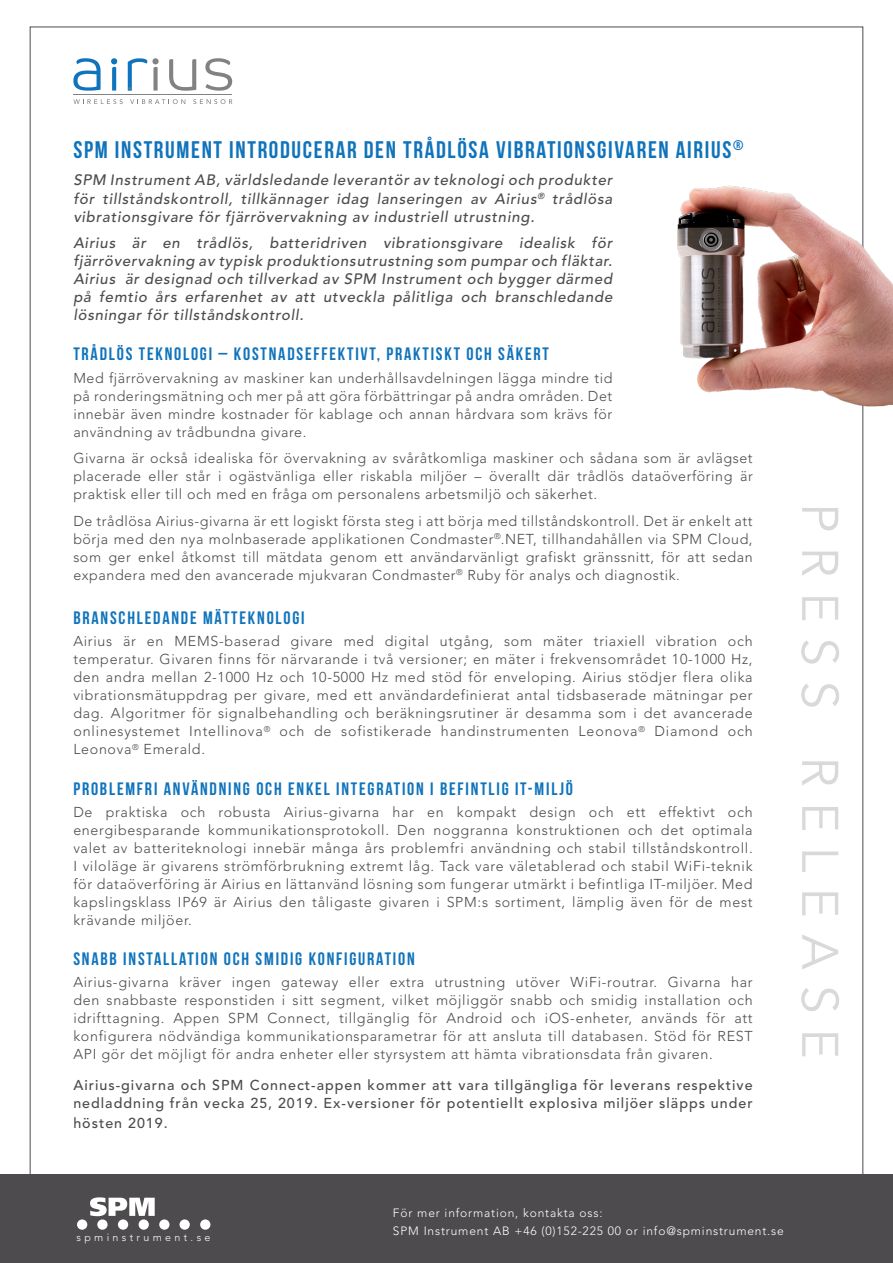
<style>
.page{position:relative;width:893px;height:1263px;background:#fff}
.page>*{position:absolute;margin:0;border:0;box-sizing:border-box;transform-origin:0 0}
.t1{font:51px "Avenir LT Std";letter-spacing:.3em;color:#d8d9db}
.t2{font:700 24px "Bebas Neue";letter-spacing:.07em;color:#1074bc}
.t3{font:700 18px "Bebas Neue";letter-spacing:.1em;color:#1074bc}
.t4{font:italic 500 15px/18px "Avenir LT Std";letter-spacing:.05em;color:#4d4b4d;text-align:justify}
.t5{font:300 14.25px/18px "Avenir LT Std";letter-spacing:.04em;color:#4d4b4d;text-align:justify}
.t6{font:500 14.25px/18px "Avenir LT Std";letter-spacing:.07em;color:#4d4b4d}
.t7{font:300 12px "Avenir LT Std";letter-spacing:.07em;color:#fff}
.t8{font:300 10.65px "Avenir LT Std";letter-spacing:.31em;color:#fff}
</style>
<div class="page">
<svg style="left:73px;top:58px;width:28px;height:33px"></svg>
<svg style="left:111px;top:58px;width:6px;height:33px"></svg>
<svg style="left:169px;top:59px;width:27px;height:32px"></svg>
<svg style="left:205px;top:58px;width:27px;height:33px"></svg>
<svg style="left:73px;top:99px;width:50px;height:5px"></svg>
<svg style="left:130px;top:99px;width:55px;height:5px"></svg>
<svg style="left:193px;top:99px;width:39px;height:5px"></svg>
<hr style="left:73px;top:95px;width:159px;height:1px;background:#838283">
<svg style="left:128px;top:58px;width:31px;height:33px"></svg>
<div style="left:0;top:1175px;width:893px;height:88px;background:#4d4b4d"></div>
<svg style="left:90px;top:1197px;width:65px;height:19px"></svg>
<div style="left:77px;top:1219px;width:10px;height:11px;background:#fff;border-radius:50%"></div>
<div style="left:180px;top:1219px;width:10px;height:11px;background:#fff;border-radius:50%"></div>
<div style="left:139px;top:1219px;width:10px;height:11px;background:#fff;border-radius:50%"></div>
<div style="left:118px;top:1219px;width:10px;height:11px;background:#fff;border-radius:50%"></div>
<div style="left:97px;top:1219px;width:11px;height:11px;background:#fff;border-radius:50%"></div>
<div style="left:159px;top:1219px;width:10px;height:11px;background:#fff;border-radius:50%"></div>
<div style="left:200px;top:1219px;width:10px;height:11px;background:#fff;border-radius:50%"></div>
<img style="left:677px;top:167px;width:216px;height:254px">
<p class="t2" style="left:73px;top:137px;width:671px">SPM INSTRUMENT INTRODUCERAR DEN TRÅDLÖSA VIBRATIONSGIVAREN AIRIUS<sup>®</sup></p>
<p class="t4" style="left:73px;top:171px;width:540px">SPM Instrument AB, världsledande leverantör av teknologi och produkter för tillståndskontroll, tillkännager idag lanseringen av Airius<sup>®</sup> trådlösa vibrationsgivare för fjärrövervakning av industriell utrustning.</p>
<p class="t4" style="left:73px;top:234px;width:540px">Airius är en trådlös, batteridriven vibrationsgivare idealisk för fjärrövervakning av typisk produktionsutrustning som pumpar och fläktar.<br>Airius är designad och tillverkad av SPM Instrument och bygger därmed på femtio års erfarenhet av att utveckla pålitliga och branschledande lösningar för tillståndskontroll.</p>
<p class="t3" style="left:73px;top:344px;width:477px">TRÅDLÖS TEKNOLOGI – KOSTNADSEFFEKTIVT, PRAKTISKT OCH SÄKERT</p>
<p class="t5" style="left:73px;top:369px;width:541px">Med fjärrövervakning av maskiner kan underhållsavdelningen lägga mindre tid på ronderingsmätning och mer på att göra förbättringar på andra områden. Det innebär även mindre kostnader för kablage och annan hårdvara som krävs för användning av trådbundna givare.</p>
<p class="t5" style="left:73px;top:449px;width:681px">Givarna är också idealiska för övervakning av svåråtkomliga maskiner och sådana som är avlägset placerade eller står i ogästvänliga eller riskabla miljöer – överallt där trådlös dataöverföring är praktisk eller till och med en fråga om personalens arbetsmiljö och säkerhet.</p>
<p class="t5" style="left:73px;top:512px;width:681px">De trådlösa Airius-givarna är ett logiskt första steg i att börja med tillståndskontroll. Det är enkelt att börja med den nya molnbaserade applikationen Condmaster<sup>®</sup>.NET, tillhandahållen via SPM Cloud, som ger enkel åtkomst till mätdata genom ett användarvänligt grafiskt gränssnitt, för att sedan expandera med den avancerade mjukvaran Condmaster<sup>®</sup> Ruby för analys och diagnostik.</p>
<p class="t3" style="left:73px;top:608px;width:233px">BRANSCHLEDANDE MÄTTEKNOLOGI</p>
<p class="t5" style="left:73px;top:632px;width:681px">Airius är en MEMS-baserad givare med digital utgång, som mäter triaxiell vibration och temperatur. Givaren finns för närvarande i två versioner; en mäter i frekvensområdet 10-1000 Hz, den andra mellan 2-1000 Hz och 10-5000 Hz med stöd för enveloping. Airius stödjer flera olika vibrationsmätuppdrag per givare, med ett användardefinierat antal tidsbaserade mätningar per dag. Algoritmer för signalbehandling och beräkningsrutiner är desamma som i det avancerade onlinesystemet Intellinova<sup>®</sup> och de sofistikerade handinstrumenten Leonova<sup>®</sup> Diamond och Leonova<sup>®</sup> Emerald.</p>
<p class="t3" style="left:73px;top:779px;width:501px">PROBLEMFRI ANVÄNDNING OCH ENKEL INTEGRATION I BEFINTLIG IT-MILJÖ</p>
<p class="t5" style="left:73px;top:803px;width:681px">De praktiska och robusta Airius-givarna har en kompakt design och ett effektivt och energibesparande kommunikationsprotokoll. Den noggranna konstruktionen och det optimala valet av batteriteknologi innebär många års problemfri användning och stabil tillståndskontroll.<br>I viloläge är givarens strömförbrukning extremt låg. Tack vare väletablerad och stabil WiFi-teknik för dataöverföring är Airius en lättanvänd lösning som fungerar utmärkt i befintliga IT-miljöer. Med kapslingsklass IP69 är Airius den tåligaste givaren i SPM:s sortiment, lämplig även för de mest krävande miljöer.</p>
<p class="t3" style="left:73px;top:949px;width:343px">SNABB INSTALLATION OCH SMIDIG KONFIGURATION</p>
<p class="t5" style="left:73px;top:973px;width:681px">Airius-givarna kräver ingen gateway eller extra utrustning utöver WiFi-routrar. Givarna har den snabbaste responstiden i sitt segment, vilket möjliggör snabb och smidig installation och idrifttagning. Appen SPM Connect, tillgänglig för Android och iOS-enheter, används för att konfigurera nödvändiga kommunikationsparametrar för att ansluta till databasen. Stöd för REST API gör det möjligt för andra enheter eller styrsystem att hämta vibrationsdata från givaren.</p>
<p class="t6" style="left:73px;top:1077px;width:681px">Airius-givarna och SPM Connect-appen kommer att vara tillgängliga för leverans respektive nedladdning från vecka 25, 2019. Ex-versioner för potentiellt explosiva miljöer släpps under</p>
<p class="t6" style="left:73px;top:1114px;width:96px">hösten 2019.</p>
<p class="t1" style="left:849px;top:503px;width:557px;rotate:90deg">PRESS RELEASE</p>
<p class="t8" style="left:77px;top:1231px;width:135px">spminstrument.se</p>
<p class="t7" style="left:393px;top:1205px;width:211px">För mer information, kontakta oss:</p>
<p class="t7" style="left:393px;top:1223px;width:392px">SPM Instrument AB +46 (0)152-225 00 or info@spminstrument.se</p>
</div>
